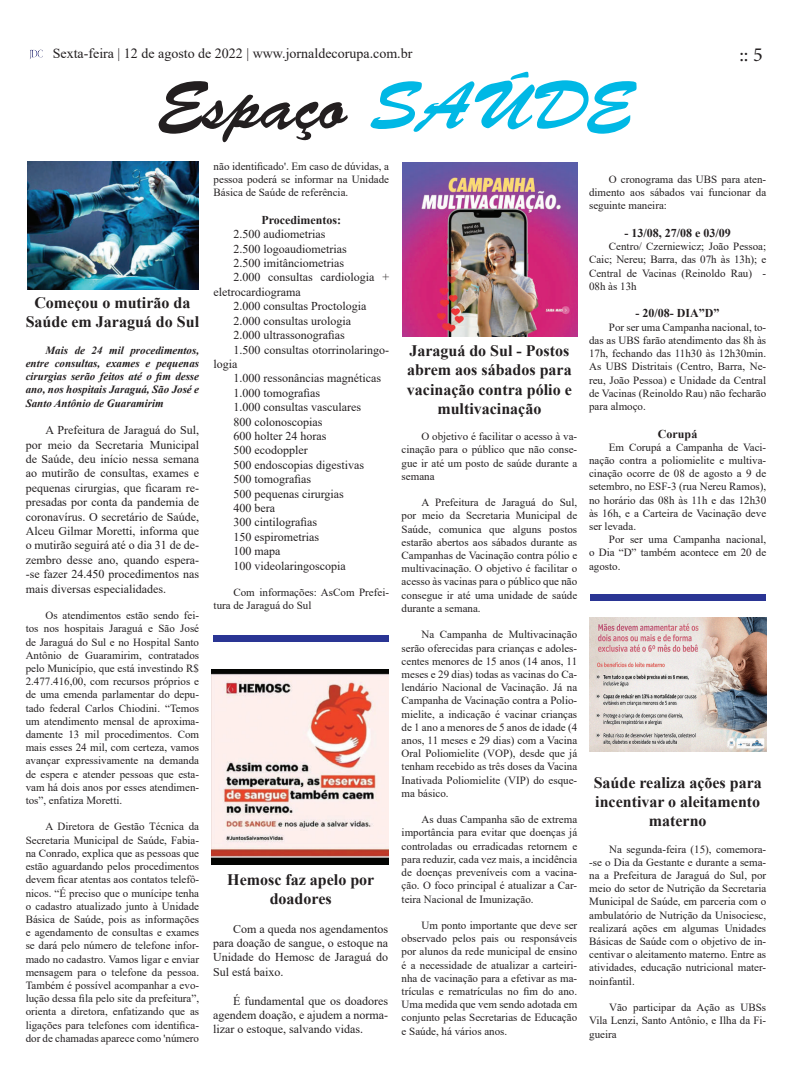
<style>
.page{position:relative;width:791px;height:1078px;background:#fff}
.page>*{position:absolute;margin:0;border:0;box-sizing:border-box;transform-origin:0 0}
.t1{font:68px "Brush Script Std";color:#231f20}
.t2{font:20px "Minion Pro";color:#231f20}
.t3{font:700 16px/19.2px "Times New Roman";color:#231f20;text-align:center}
.t4{font:14px "Times New Roman";color:#231f20}
.t5{font:12px/14.4px "Times New Roman";color:#231f20;text-align:justify}
.t6{font:700 12px "Times New Roman";color:#231f20}
.t7{font:11px/13.2px "Times New Roman";color:#231f20;text-align:justify}
.t8{font:italic 700 11px/13.2px "Times New Roman";color:#231f20;text-align:justify}
.s1{color:#00b8e5}
</style>
<div class="page">
<svg style="left:30px;top:50px;width:13px;height:9px"></svg>
<img style="left:211px;top:669px;width:177px;height:195px">
<img style="left:27px;top:162px;width:171px;height:128px">
<div style="left:213px;top:634px;width:176px;height:7px;background:#2a3594"></div>
<img style="left:403px;top:162px;width:174px;height:175px">
<div style="left:590px;top:594px;width:175px;height:7px;background:#2a3594"></div>
<img style="left:590px;top:617px;width:176px;height:134px">
<p class="t4" style="left:53px;top:43px;width:361px">Sexta-feira | 12 de agosto de 2022 | www.jornaldecorupa.com.br</p>
<h2 class="t2" style="left:739px;top:42px;width:25px">:: 5</h2>
<h1 class="t1" style="left:157px;top:68px;width:478px">Espaço <span class="s1">SAÚDE</span></h1>
<h3 class="t3" style="left:26px;top:292px;width:175px">Começou o mutirão da<br>Saúde em Jaraguá do Sul</h3>
<p class="t8" style="left:26px;top:343px;width:175px;text-indent:20px">Mais de 24 mil procedimentos, entre consultas, exames e pequenas cirurgias serão feitos até o fim desse ano, nos hospitais Jaraguá, São José e Santo Antônio de Guaramirim</p>
<p class="t5" style="left:26px;top:422px;width:175px;text-indent:20px">A Prefeitura de Jaraguá do Sul, por meio da Secretaria Municipal de Saúde, deu início nessa semana ao mutirão de consultas, exames e pequenas cirurgias, que ficaram re&shy;presadas por conta da pandemia de coronavírus. O secretário de Saúde, Alceu Gilmar Moretti, informa que o mutirão seguirá até o dia 31 de de&shy;zembro desse ano, quando espera--se fazer 24.450 procedimentos nas mais diversas especialidades.</p>
<p class="t7" style="left:26px;top:608px;width:175px;text-indent:20px">Os atendimentos estão sendo fei&shy;tos nos hospitais Jaraguá e São José de Jaraguá do Sul e no Hospital Santo Antônio de Guaramirim, contratados pelo Município, que está investindo R$ 2.477.416,00, com recursos próprios e de uma emenda parlamentar do depu&shy;tado federal Carlos Chiodini. “Temos um atendimento mensal de aproxima&shy;damente 13 mil procedimentos. Com mais esses 24 mil, com certeza, vamos avançar expressivamente na demanda de espera e atender pessoas que esta&shy;vam há dois anos por esses atendimen&shy;tos”, enfatiza Moretti.</p>
<p class="t7" style="left:26px;top:819px;width:175px;text-indent:20px">A Diretora de Gestão Técnica da Secretaria Municipal de Saúde, Fabia&shy;na Conrado, explica que as pessoas que estão aguardando pelos procedimentos devem ficar atentas aos contatos telefô&shy;nicos. “É preciso que o munícipe tenha o cadastro atualizado junto à Unidade Básica de Saúde, pois as informações e agendamento de consultas e exames se dará pelo número de telefone infor&shy;mado no cadastro. Vamos ligar e enviar mensagem para o telefone da pessoa.<br>Também é possível acompanhar a evo&shy;lução dessa fila pelo site da prefeitura”, orienta a diretora, enfatizando que as ligações para telefones com identifica&shy;dor de chamadas aparece como 'número</p>
<p class="t7" style="left:214px;top:159px;width:177px">não identificado'. Em caso de dúvidas, a pessoa poderá se informar na Unidade Básica de Saúde de referência.</p>
<p class="t6" style="left:261px;top:211px;width:81px">Procedimentos:</p>
<p class="t5" style="left:233px;top:226px;width:93px">2.500 audiometrias</p>
<p class="t5" style="left:233px;top:241px;width:115px">2.500 logoaudiometrias</p>
<p class="t5" style="left:233px;top:255px;width:112px">2.500 imitânciometrias</p>
<p class="t5" style="left:233px;top:270px;width:157px">2.000 consultas cardiologia +</p>
<p class="t5" style="left:214px;top:284px;width:89px">eletrocardiograma</p>
<p class="t5" style="left:233px;top:298px;width:134px">2.000 consultas Proctologia</p>
<p class="t5" style="left:233px;top:313px;width:119px">2.000 consultas urologia</p>
<p class="t5" style="left:233px;top:327px;width:113px">2.000 ultrassonografias</p>
<p class="t5" style="left:233px;top:342px;width:157px">1.500 consultas otorrinolaringo-</p>
<p class="t5" style="left:214px;top:356px;width:25px">logia</p>
<p class="t5" style="left:233px;top:370px;width:149px">1.000 ressonâncias magnéticas</p>
<p class="t5" style="left:233px;top:385px;width:88px">1.000 tomografias</p>
<p class="t5" style="left:233px;top:399px;width:129px">1.000 consultas vasculares</p>
<p class="t5" style="left:233px;top:414px;width:90px">800 colonoscopias</p>
<p class="t5" style="left:233px;top:428px;width:94px">600 holter 24 horas</p>
<p class="t5" style="left:233px;top:442px;width:76px">500 ecodoppler</p>
<p class="t5" style="left:233px;top:457px;width:132px">500 endoscopias digestivas</p>
<p class="t5" style="left:233px;top:471px;width:79px">500 tomografias</p>
<p class="t5" style="left:233px;top:486px;width:112px">500 pequenas cirurgias</p>
<p class="t5" style="left:233px;top:500px;width:43px">400 bera</p>
<p class="t5" style="left:233px;top:514px;width:85px">300 cintilografias</p>
<p class="t5" style="left:233px;top:529px;width:87px">150 espirometrias</p>
<p class="t5" style="left:233px;top:543px;width:48px">100 mapa</p>
<p class="t5" style="left:233px;top:558px;width:114px">100 videolaringoscopia</p>
<p class="t7" style="left:214px;top:585px;width:177px;text-indent:20px">Com informações: AsCom Prefei&shy;tura de Jaraguá do Sul</p>
<h3 class="t3" style="left:227px;top:868px;width:149px">Hemosc faz apelo por doadores</h3>
<p class="t5" style="left:213px;top:920px;width:176px;text-indent:20px">Com a queda nos agendamentos para doação de sangue, o estoque na Unidade do Hemosc de Jaraguá do Sul está baixo.</p>
<p class="t5" style="left:213px;top:992px;width:176px;text-indent:20px">É fundamental que os doadores agendem doação, e ajudem a norma&shy;lizar o estoque, salvando vidas.</p>
<h3 class="t3" style="left:407px;top:340px;width:166px">Jaraguá do Sul - Postos abrem aos sábados para vacinação contra pólio e multivacinação</h3>
<p class="t7" style="left:402px;top:429px;width:177px;text-indent:20px">O objetivo é facilitar o acesso à va&shy;cinação para o público que não conse&shy;gue ir até um posto de saúde durante a semana</p>
<p class="t7" style="left:402px;top:495px;width:177px;text-indent:20px">A Prefeitura de Jaraguá do Sul, por meio da Secretaria Municipal de Saúde, comunica que alguns postos estarão abertos aos sábados durante as Campanhas de Vacinação contra pólio e multivacinação. O objetivo é facilitar o acesso às vacinas para o público que não consegue ir até uma unidade de saúde durante a semana.</p>
<p class="t7" style="left:402px;top:627px;width:177px;text-indent:20px">Na Campanha de Multivacinação serão oferecidas para crianças e adoles&shy;centes menores de 15 anos (14 anos, 11 meses e 29 dias) todas as vacinas do Ca&shy;lendário Nacional de Vacinação. Já na Campanha de Vacinação contra a Polio&shy;mielite, a indicação é vacinar crianças de 1 ano a menores de 5 anos de idade (4 anos, 11 meses e 29 dias) com a Vacina Oral Poliomielite (VOP), desde que já tenham recebido as três doses da Vacina Inativada Poliomielite (VIP) do esque&shy;ma básico.</p>
<p class="t7" style="left:402px;top:812px;width:177px;text-indent:20px">As duas Campanha são de extrema importância para evitar que doenças já controladas ou erradicadas retornem e para reduzir, cada vez mais, a incidência de doenças preveníveis com a vacina&shy;ção. O foco principal é atualizar a Car&shy;teira Nacional de Imunização.</p>
<p class="t7" style="left:402px;top:918px;width:177px;text-indent:20px">Um ponto importante que deve ser observado pelos pais ou responsáveis por alunos da rede municipal de ensino é a necessidade de atualizar a carteiri&shy;nha de vacinação para a efetivar as ma&shy;trículas e rematrículas no fim do ano.<br>Uma medida que vem sendo adotada em conjunto pelas Secretarias de Educação e Saúde, há vários anos.</p>
<p class="t7" style="left:589px;top:172px;width:179px;text-indent:20px">O cronograma das UBS para aten&shy;dimento aos sábados vai funcionar da seguinte maneira:</p>
<p class="t6" style="left:624px;top:224px;width:108px">- 13/08, 27/08 e 03/09</p>
<p class="t7" style="left:589px;top:239px;width:179px;text-indent:20px">Centro/ Czerniewicz; João Pessoa; Caic; Nereu; Barra, das 07h às 13h); e Central de Vacinas (Reinoldo Rau) - 08h às 13h</p>
<p class="t6" style="left:636px;top:305px;width:85px">- 20/08- DIA”D”</p>
<p class="t7" style="left:589px;top:320px;width:179px;text-indent:20px">Por ser uma Campanha nacional, to&shy;das as UBS farão atendimento das 8h às 17h, fechando das 11h30 às 12h30min.<br>As UBS Distritais (Centro, Barra, Ne&shy;reu, João Pessoa) e Unidade da Central de Vacinas (Reinoldo Rau) não fecharão para almoço.</p>
<p class="t6" style="left:658px;top:425px;width:41px">Corupá</p>
<p class="t7" style="left:589px;top:440px;width:179px;text-indent:20px">Em Corupá a Campanha de Vaci&shy;nação contra a poliomielite e multiva&shy;cinação ocorre de 08 de agosto a 9 de setembro, no ESF-3 (rua Nereu Ramos), no horário das 08h às 11h e das 12h30 às 16h, e a Carteira de Vacinação deve ser levada.</p>
<p class="t7" style="left:589px;top:532px;width:179px;text-indent:20px">Por ser uma Campanha nacional, o Dia “D” também acontece em 20 de agosto.</p>
<h3 class="t3" style="left:594px;top:772px;width:170px">Saúde realiza ações para incentivar o aleitamento materno</h3>
<p class="t7" style="left:589px;top:841px;width:179px;text-indent:20px">Na segunda-feira (15), comemora--se o Dia da Gestante e durante a sema&shy;na a Prefeitura de Jaraguá do Sul, por meio do setor de Nutrição da Secretaria Municipal de Saúde, em parceria com o ambulatório de Nutrição da Unisociesc, realizará ações em algumas Unidades Básicas de Saúde com o objetivo de in&shy;centivar o aleitamento materno. Entre as atividades, educação nutricional mater&shy;noinfantil.</p>
<p class="t7" style="left:589px;top:1000px;width:179px;text-indent:20px">Vão participar da Ação as UBSs Vila Lenzi, Santo Antônio, e Ilha da Fi&shy;gueira</p>
</div>
